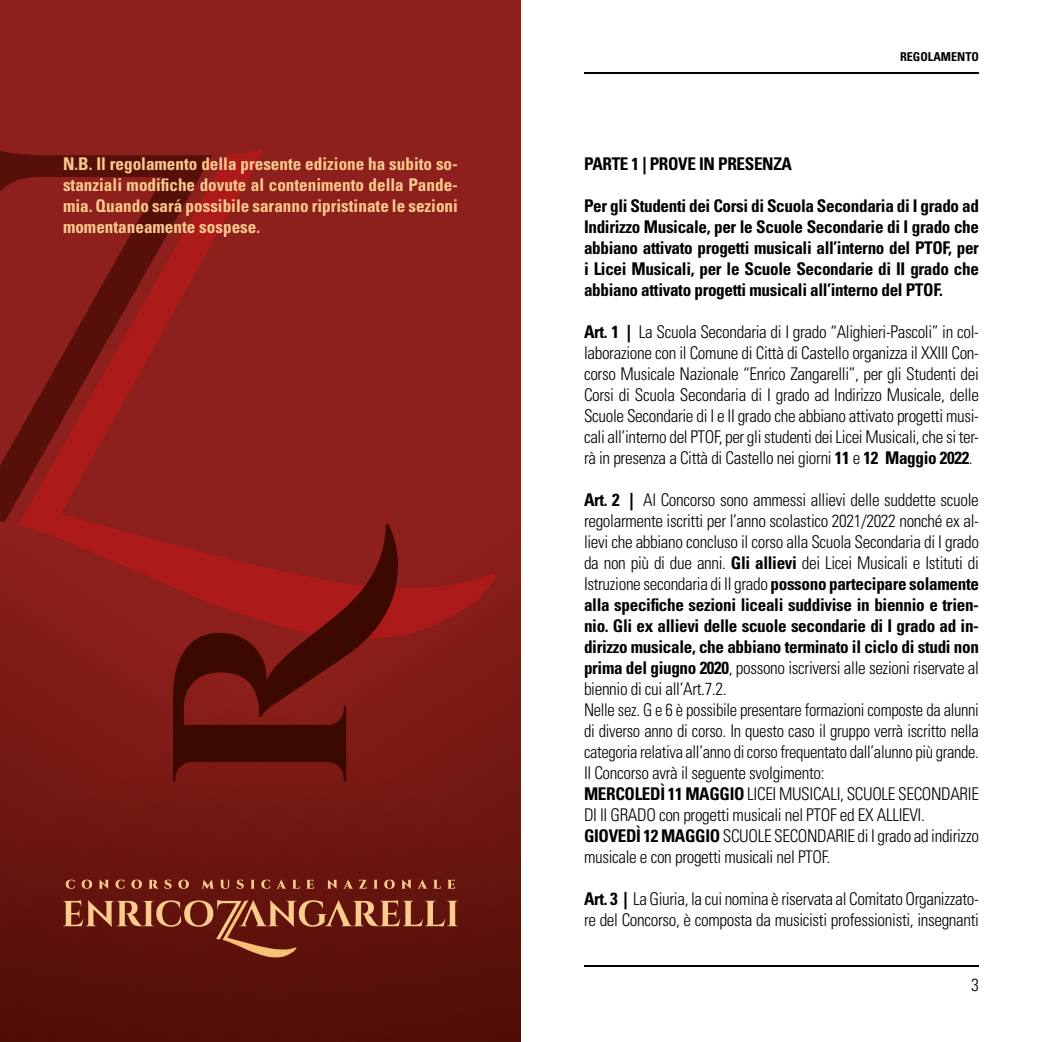
<style>
.page{position:relative;width:1042px;height:1042px;background:#fff}
.page>*{position:absolute;margin:0;border:0;box-sizing:border-box;transform-origin:0 0}
.t1{font:300 condensed 17.5px/21px "Univers";letter-spacing:-.02em;color:#000}
.t2{font:700 condensed 17.5px/21px "Univers";letter-spacing:-.02em;color:#000;text-align:justify}
.t3{font:700 condensed 17.5px/21px "Univers";color:#fccb8e;text-align:justify}
.t4{font:700 condensed 12.25px "Univers";color:#000}
.s1{font-weight:700}
</style>
<div class="page">
<div style="left:0;top:0;width:521px;height:1042px;background:#8d1f1c"></div>
<div style="left:0;top:298px;width:521px;height:744px;background:linear-gradient(to bottom,#9a2321,#5a100a)"></div>
<svg style="left:18px;top:149px;width:479px;height:489px"></svg>
<svg style="left:0;top:149px;width:212px;height:373px"></svg>
<hr style="left:584px;top:965px;width:395px;height:1px;background:#000">
<hr style="left:584px;top:73px;width:395px;height:1px;background:#000">
<svg style="left:173px;top:524px;width:225px;height:257px"></svg>
<svg style="left:66px;top:879px;width:389px;height:10px"></svg>
<svg style="left:63px;top:900px;width:395px;height:57px"></svg>
<p class="t3" style="left:63px;top:153px;width:396px">N.B. Il regolamento della presente edizione ha subito so&shy;stanziali modifiche dovute al contenimento della Pande&shy;mia. Quando sará possibile saranno ripristinate le sezioni momentaneamente sospese.</p>
<p class="t4" style="left:900px;top:49px;width:80px">REGOLAMENTO</p>
<p class="t2" style="left:584px;top:153px;width:209px">PARTE 1 | PROVE IN PRESENZA</p>
<p class="t2" style="left:584px;top:195px;width:396px">Per gli Studenti dei Corsi di Scuola Secondaria di I grado ad Indirizzo Musicale, per le Scuole Secondarie di I grado che abbiano attivato progetti musicali all’interno del PTOF, per i Licei Musicali, per le Scuole Secondarie di II grado che abbiano attivato progetti musicali all’interno del PTOF.</p>
<p class="t1" style="left:584px;top:322px;width:396px;text-align:justify"><span class="s1">Art. 1 |</span> La Scuola Secondaria di I grado “Alighieri-Pascoli” in col&shy;laborazione con il Comune di Città di Castello organizza il XXIII Con&shy;corso Musicale Nazionale “Enrico Zangarelli”, per gli Studenti dei Corsi di Scuola Secondaria di I grado ad Indirizzo Musicale, delle Scuole Secondarie di I e II grado che abbiano attivato progetti musi&shy;cali all’interno del PTOF, per gli studenti dei Licei Musicali, che si ter&shy;rà in presenza a Città di Castello nei giorni <span class="s1">11</span> e <span class="s1">12 Maggio 2022</span>.</p>
<p class="t1" style="left:584px;top:490px;width:396px"><span class="s1">Art. 2 |</span> Al Concorso sono ammessi allievi delle suddette scuole regolarmente iscritti per l’anno scolastico 2021/2022 nonché ex al&shy;lievi che abbiano concluso il corso alla Scuola Secondaria di I grado da non più di due anni. <span class="s1">Gli allievi</span> dei Licei Musicali e Istituti di Istruzione secondaria di II grado <span class="s1">possono partecipare solamente alla specifiche sezioni liceali suddivise in biennio e trien&shy;nio. Gli ex allievi delle scuole secondarie di I grado ad in&shy;dirizzo musicale, che abbiano terminato il ciclo di studi non prima del giugno 2020</span>, possono iscriversi alle sezioni riservate al biennio di cui all’Art.7.2.<br>Nelle sez. G e 6 è possibile presentare formazioni composte da alunni di diverso anno di corso. In questo caso il gruppo verrà iscritto nella categoria relativa all’anno di corso frequentato dall’alunno più grande.<br>Il Concorso avrà il seguente svolgimento:<br><span class="s1">MERCOLEDÌ 11 MAGGIO</span> LICEI MUSICALI, SCUOLE SECONDARIE DI II GRADO con progetti musicali nel PTOF ed EX ALLIEVI.<br><span class="s1">GIOVEDÌ 12 MAGGIO</span> SCUOLE SECONDARIE di I grado ad indirizzo musicale e con progetti musicali nel PTOF.</p>
<p class="t1" style="left:584px;top:889px;width:396px"><span class="s1">Art. 3 |</span> La Giuria, la cui nomina è riservata al Comitato Organizzato&shy;re del Concorso, è composta da musicisti professionisti, insegnanti</p>
<p class="t1" style="left:971px;top:974px;width:9px">3</p>
</div>
